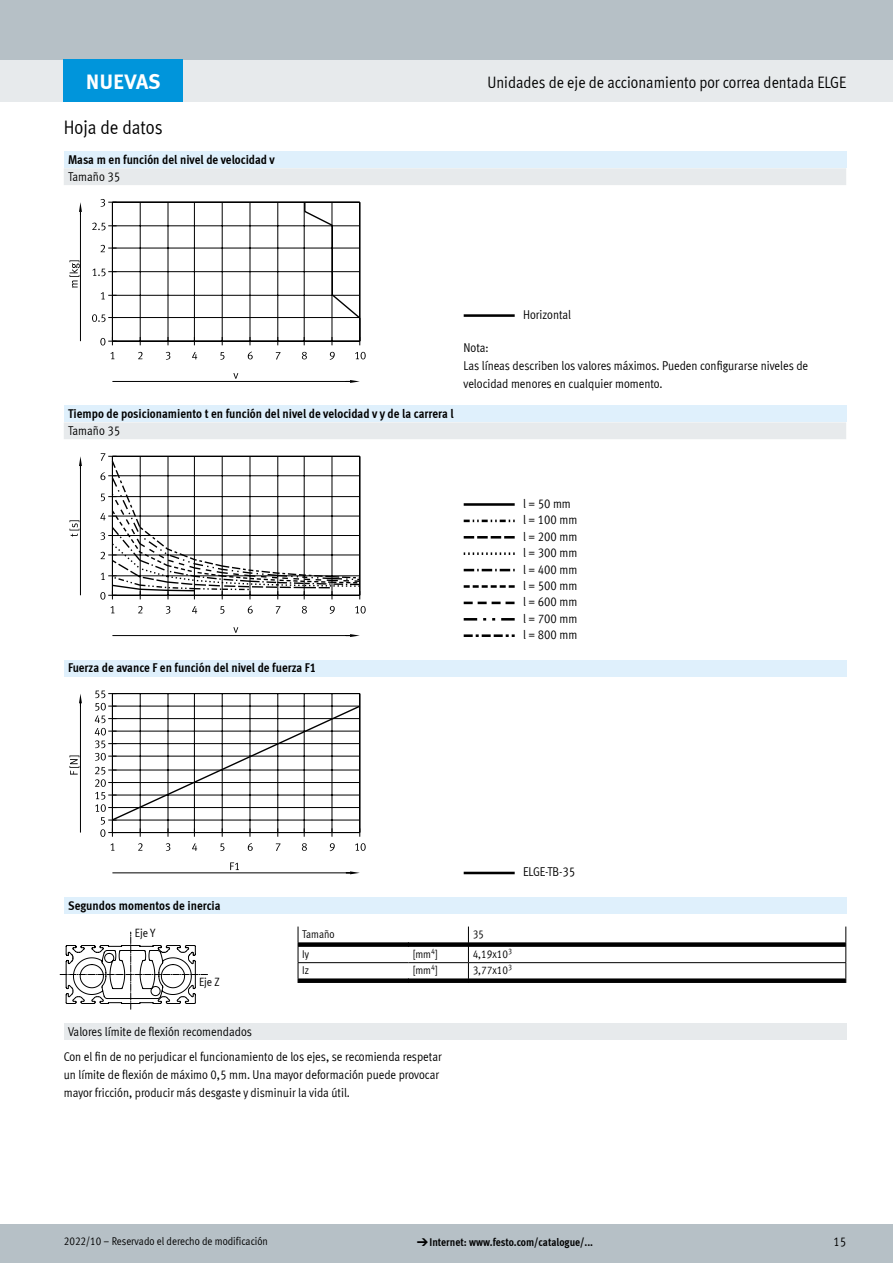
<style>
.page{position:relative;width:893px;height:1263px;background:#fff}
.page>*{position:absolute;margin:0;border:0;box-sizing:border-box;transform-origin:0 0}
.t1{font:700 21px "Meta Plus LF";color:#fff}
.FES_title_section{font:19.5px "Meta Cond LF";color:#000}
.FES_title_family{font:16.5px "Meta Cond LF";color:#000}
.FES_regular{font:12.75px/18px "Meta Cond LF";color:#000}
.FES_head_1_text{font:700 12.75px "Meta Cond LF";color:#000}
.FES_head_2_text{font:12.75px "Meta Cond LF";color:#000}
.t2{font:12px "Meta Cond LF";color:#000}
.FES_tab_regular{font:11.25px "Meta Cond LF";color:#000}
.t3{font:700 11.25px "Meta Cond LF";color:#000}
.FES_tab_head_2{font:11.25px "Meta Cond LF";color:#000}
.s1{font-family:"Meto Pict 182";font-weight:400}
</style>
<div class="page">
<div style="left:0;top:1225px;width:893px;height:38px;background:#b6c0c6"></div>
<div style="left:0;top:60px;width:893px;height:42px;background:#e7eaec"></div>
<div style="left:0;top:0;width:893px;height:60px;background:#b6c0c6"></div>
<div style="left:64px;top:151px;width:782px;height:17px;background:#dff0fc"></div>
<div style="left:64px;top:168px;width:782px;height:17px;background:#e7eaec"></div>
<svg style="left:233px;top:373px;width:5px;height:6px"></svg>
<hr style="left:112px;top:381px;width:238px;height:1px;background:#000">
<svg style="left:346px;top:380px;width:14px;height:3px"></svg>
<svg style="left:70px;top:260px;width:10px;height:28px"></svg>
<hr style="left:80px;top:212px;width:1px;height:129px;background:#000">
<svg style="left:79px;top:202px;width:3px;height:13px"></svg>
<hr style="left:112px;top:202px;width:1px;height:139px;background:#000">
<hr style="left:140px;top:202px;width:1px;height:139px;background:#000">
<hr style="left:168px;top:202px;width:1px;height:139px;background:#000">
<hr style="left:194px;top:202px;width:1px;height:139px;background:#000">
<hr style="left:222px;top:202px;width:1px;height:139px;background:#000">
<hr style="left:250px;top:202px;width:1px;height:139px;background:#000">
<hr style="left:278px;top:202px;width:1px;height:139px;background:#000">
<hr style="left:112px;top:341px;width:248px;height:1px;background:#000">
<hr style="left:112px;top:317px;width:248px;height:1px;background:#000">
<hr style="left:112px;top:295px;width:248px;height:1px;background:#000">
<hr style="left:112px;top:271px;width:248px;height:1px;background:#000">
<hr style="left:112px;top:248px;width:248px;height:1px;background:#000">
<hr style="left:112px;top:226px;width:248px;height:1px;background:#000">
<hr style="left:112px;top:202px;width:248px;height:1px;background:#000">
<svg style="left:110px;top:352px;width:4px;height:7px"></svg>
<svg style="left:138px;top:352px;width:4px;height:7px"></svg>
<svg style="left:166px;top:352px;width:4px;height:8px"></svg>
<svg style="left:192px;top:352px;width:5px;height:7px"></svg>
<svg style="left:220px;top:352px;width:4px;height:8px"></svg>
<svg style="left:248px;top:352px;width:5px;height:7px"></svg>
<svg style="left:276px;top:352px;width:5px;height:8px"></svg>
<svg style="left:302px;top:352px;width:5px;height:7px"></svg>
<svg style="left:330px;top:352px;width:5px;height:8px"></svg>
<svg style="left:355px;top:352px;width:11px;height:7px"></svg>
<svg style="left:100px;top:337px;width:17px;height:8px"></svg>
<svg style="left:92px;top:314px;width:25px;height:8px"></svg>
<svg style="left:101px;top:292px;width:16px;height:7px"></svg>
<svg style="left:92px;top:269px;width:25px;height:7px"></svg>
<svg style="left:101px;top:245px;width:16px;height:7px"></svg>
<svg style="left:92px;top:223px;width:25px;height:7px"></svg>
<svg style="left:100px;top:199px;width:17px;height:8px"></svg>
<svg style="left:303px;top:201px;width:58px;height:144px"></svg>
<hr style="left:464px;top:314px;width:51px;height:3px;background:#000">
<div style="left:64px;top:405px;width:782px;height:17px;background:#dff0fc"></div>
<div style="left:64px;top:422px;width:782px;height:17px;background:#e7eaec"></div>
<svg style="left:233px;top:627px;width:5px;height:6px"></svg>
<hr style="left:112px;top:635px;width:238px;height:1px;background:#000">
<svg style="left:346px;top:634px;width:14px;height:3px"></svg>
<svg style="left:70px;top:520px;width:9px;height:17px"></svg>
<hr style="left:80px;top:466px;width:1px;height:129px;background:#000">
<svg style="left:79px;top:456px;width:3px;height:13px"></svg>
<svg style="left:110px;top:606px;width:4px;height:7px"></svg>
<svg style="left:138px;top:606px;width:4px;height:7px"></svg>
<svg style="left:166px;top:606px;width:4px;height:8px"></svg>
<svg style="left:192px;top:606px;width:5px;height:8px"></svg>
<svg style="left:220px;top:606px;width:4px;height:8px"></svg>
<svg style="left:248px;top:606px;width:5px;height:7px"></svg>
<svg style="left:276px;top:606px;width:5px;height:8px"></svg>
<svg style="left:302px;top:606px;width:5px;height:7px"></svg>
<svg style="left:330px;top:606px;width:5px;height:8px"></svg>
<svg style="left:355px;top:606px;width:11px;height:7px"></svg>
<svg style="left:100px;top:453px;width:261px;height:147px"></svg>
<hr style="left:464px;top:503px;width:51px;height:3px;background:#000">
<svg style="left:464px;top:520px;width:51px;height:2px"></svg>
<svg style="left:464px;top:536px;width:51px;height:2px"></svg>
<svg style="left:464px;top:552px;width:51px;height:3px"></svg>
<svg style="left:464px;top:569px;width:51px;height:2px"></svg>
<svg style="left:464px;top:585px;width:51px;height:3px"></svg>
<svg style="left:464px;top:602px;width:51px;height:2px"></svg>
<svg style="left:464px;top:618px;width:51px;height:2px"></svg>
<svg style="left:464px;top:634px;width:51px;height:3px"></svg>
<div style="left:64px;top:660px;width:782px;height:16px;background:#dff0fc"></div>
<svg style="left:230px;top:862px;width:9px;height:8px"></svg>
<hr style="left:112px;top:872px;width:238px;height:1px;background:#000">
<svg style="left:346px;top:871px;width:14px;height:3px"></svg>
<svg style="left:70px;top:755px;width:9px;height:19px"></svg>
<hr style="left:80px;top:703px;width:1px;height:129px;background:#000">
<svg style="left:79px;top:694px;width:3px;height:12px"></svg>
<svg style="left:110px;top:843px;width:4px;height:8px"></svg>
<svg style="left:138px;top:843px;width:4px;height:8px"></svg>
<svg style="left:166px;top:843px;width:4px;height:8px"></svg>
<svg style="left:192px;top:843px;width:5px;height:8px"></svg>
<svg style="left:220px;top:843px;width:4px;height:8px"></svg>
<svg style="left:248px;top:843px;width:5px;height:8px"></svg>
<svg style="left:276px;top:843px;width:5px;height:8px"></svg>
<svg style="left:302px;top:843px;width:5px;height:8px"></svg>
<svg style="left:330px;top:843px;width:5px;height:8px"></svg>
<svg style="left:355px;top:843px;width:11px;height:8px"></svg>
<svg style="left:95px;top:690px;width:266px;height:147px"></svg>
<hr style="left:464px;top:872px;width:51px;height:2px;background:#000">
<div style="left:64px;top:897px;width:782px;height:17px;background:#dff0fc"></div>
<svg style="left:298px;top:926px;width:548px;height:57px"></svg>
<div style="left:64px;top:1023px;width:782px;height:17px;background:#e7eaec"></div>
<div style="left:64px;top:60px;width:119px;height:42px;background:#0095db"></div>
<svg style="left:60px;top:932px;width:148px;height:77px"></svg>
<div style="left:117px;top:930px;width:11px;height:13px;background:#fff"></div>
<div style="left:200px;top:959px;width:10px;height:13px;background:#fff"></div>
<p class="t1" style="left:86px;top:68px;width:77px">NUEVAS</p>
<p class="FES_title_section" style="left:64px;top:116px;width:100px">Hoja de datos</p>
<p class="FES_head_1_text" style="left:68px;top:151px;width:208px">Masa m en función del nivel de velocidad v</p>
<p class="FES_head_2_text" style="left:68px;top:169px;width:54px">Tamaño 35</p>
<p class="FES_title_family" style="left:487px;top:72px;width:360px">Unidades de eje de accionamiento por correa dentada ELGE</p>
<p class="FES_head_1_text" style="left:68px;top:406px;width:387px">Tiempo de posicionamiento t en función del nivel de velocidad v y de la carrera l</p>
<p class="FES_head_2_text" style="left:68px;top:423px;width:54px">Tamaño 35</p>
<p class="FES_regular" style="left:523px;top:305px;width:50px">Horizontal</p>
<p class="FES_regular" style="left:463px;top:339px;width:27px">Nota:</p>
<p class="FES_regular" style="left:463px;top:357px;width:346px">Las líneas describen los valores máximos. Pueden configurarse niveles de velocidad menores en cualquier momento.</p>
<p class="FES_head_1_text" style="left:68px;top:660px;width:250px">Fuerza de avance F en función del nivel de fuerza F1</p>
<p class="FES_regular" style="left:523px;top:494px;width:49px">l = 50 mm</p>
<p class="FES_regular" style="left:523px;top:511px;width:56px">l = 100 mm</p>
<p class="FES_regular" style="left:523px;top:527px;width:56px">l = 200 mm</p>
<p class="FES_regular" style="left:523px;top:543px;width:56px">l = 300 mm</p>
<p class="FES_regular" style="left:523px;top:560px;width:56px">l = 400 mm</p>
<p class="FES_regular" style="left:523px;top:576px;width:56px">l = 500 mm</p>
<p class="FES_regular" style="left:523px;top:593px;width:56px">l = 600 mm</p>
<p class="FES_regular" style="left:523px;top:609px;width:56px">l = 700 mm</p>
<p class="FES_regular" style="left:523px;top:625px;width:56px">l = 800 mm</p>
<p class="FES_head_1_text" style="left:68px;top:897px;width:154px">Segundos momentos de inercia</p>
<p class="FES_regular" style="left:523px;top:863px;width:54px">ELGE-TB-35</p>
<p class="t2" style="left:135px;top:925px;width:22px">Eje Y</p>
<p class="t2" style="left:199px;top:974px;width:22px">Eje Z</p>
<p class="FES_tab_head_2" style="left:302px;top:927px;width:34px">Tamaño</p>
<p class="FES_tab_head_2" style="left:473px;top:927px;width:13px">35</p>
<p class="FES_tab_regular" style="left:302px;top:947px;width:8px">Iy</p>
<p class="FES_tab_regular" style="left:413px;top:947px;width:27px">[mm<sup>4</sup>]</p>
<p class="FES_tab_regular" style="left:473px;top:947px;width:41px">4,19x10<sup>3</sup></p>
<p class="FES_tab_regular" style="left:302px;top:963px;width:8px">Iz</p>
<p class="FES_tab_regular" style="left:413px;top:963px;width:27px">[mm<sup>4</sup>]</p>
<p class="FES_tab_regular" style="left:473px;top:963px;width:41px">3,77x10<sup>3</sup></p>
<p class="FES_head_2_text" style="left:68px;top:1024px;width:185px">Valores límite de flexión recomendados</p>
<p class="FES_regular" style="left:64px;top:1047px;width:379px">Con el fin de no perjudicar el funcionamiento de los ejes, se recomienda respetar un límite de flexión de máximo 0,5 mm. Una mayor deformación puede provocar mayor fricción, producir más desgaste y disminuir la vida útil.</p>
<p class="FES_tab_regular" style="left:64px;top:1234px;width:206px">2022/10 – Reservado el derecho de modificación</p>
<p class="t3" style="left:417px;top:1235px;width:178px"><span class="s1">d</span>Internet: www.festo.com/catalogue/...</p>
<p class="FES_regular" style="left:833px;top:1232px;width:14px">15</p>
</div>
